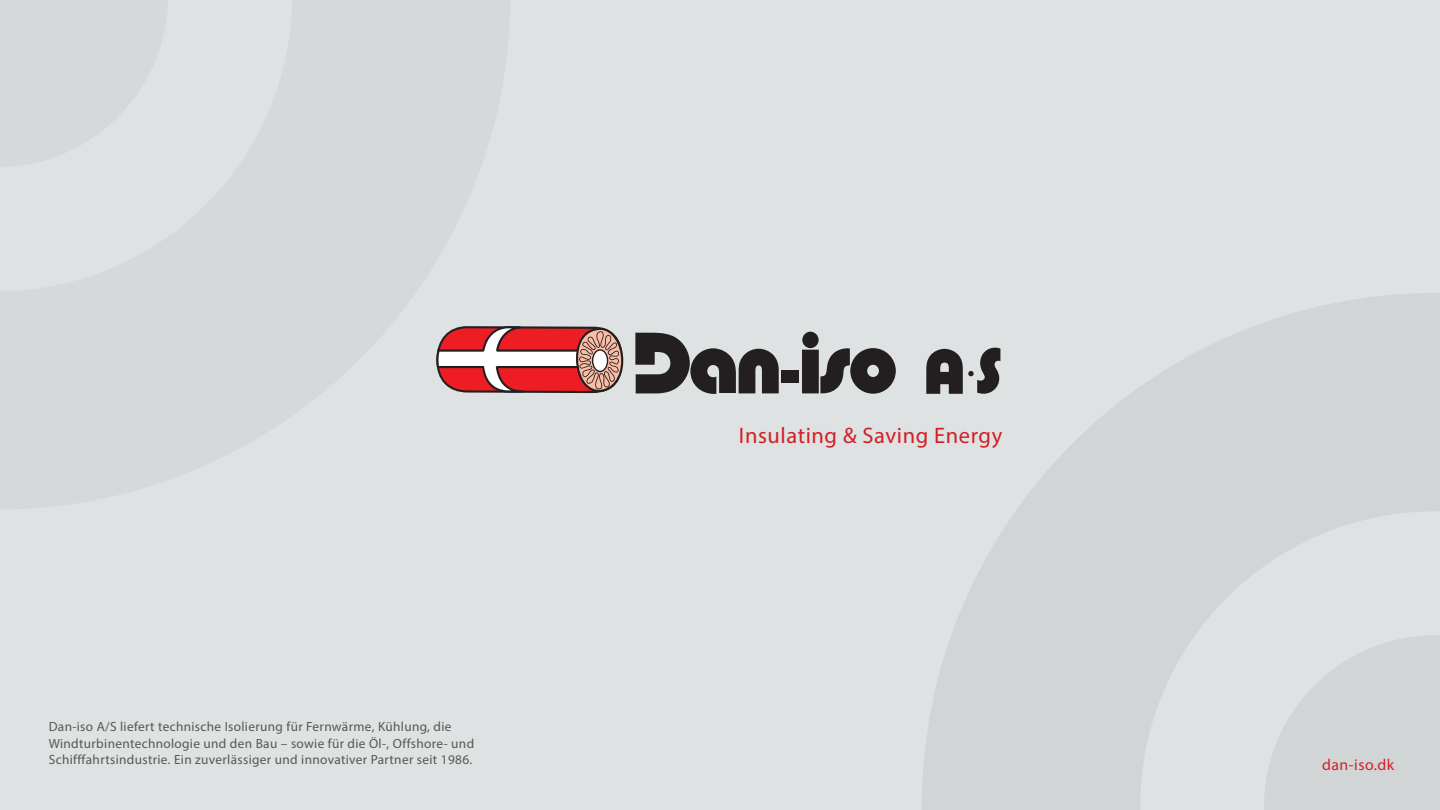
<style>
.page{position:relative;width:1440px;height:810px;background:#dfe2e2}
.page>*{position:absolute;margin:0;border:0;box-sizing:border-box;transform-origin:0 0}
.t1{font:22.5px "Myriad Pro";letter-spacing:.025em;color:#d41f26}
.t2{font:15.75px "Myriad Pro";letter-spacing:.03em;color:#d41f26}
.t3{font:13.35px/16.6px "Myriad Pro";letter-spacing:.025em;color:#575757}
</style>
<div class="page">
<svg style="left:635px;top:333px;width:144px;height:61px"></svg>
<div style="left:781px;top:371px;width:18px;height:12px;background:#231f20"></div>
<svg style="left:802px;top:332px;width:94px;height:62px"></svg>
<svg style="left:510px;top:326px;width:113px;height:67px;background:#c86765"></svg>
<svg style="left:922px;top:293px;width:518px;height:517px;fill:#d1d5d6"></svg>
<svg style="left:1264px;top:635px;width:176px;height:175px"></svg>
<svg style="left:436px;top:326px;width:74px;height:67px;background:#cd7578"></svg>
<p class="t3" style="left:49px;top:718px;width:427px">Dan-iso A/S liefert technische Isolierung für Fernwärme, Kühlung, die<br>Windturbinentechnologie und den Bau – sowie für die Öl-, Offshore- und<br>Schifffahrtsindustrie. Ein zuverlässiger und innovativer Partner seit 1986.</p>
<h1 class="t1" style="left:739px;top:422px;width:265px">Insulating &amp; Saving Energy</h1>
<p class="t2" style="left:1322px;top:755px;width:74px">dan-iso.dk</p>
</div>
